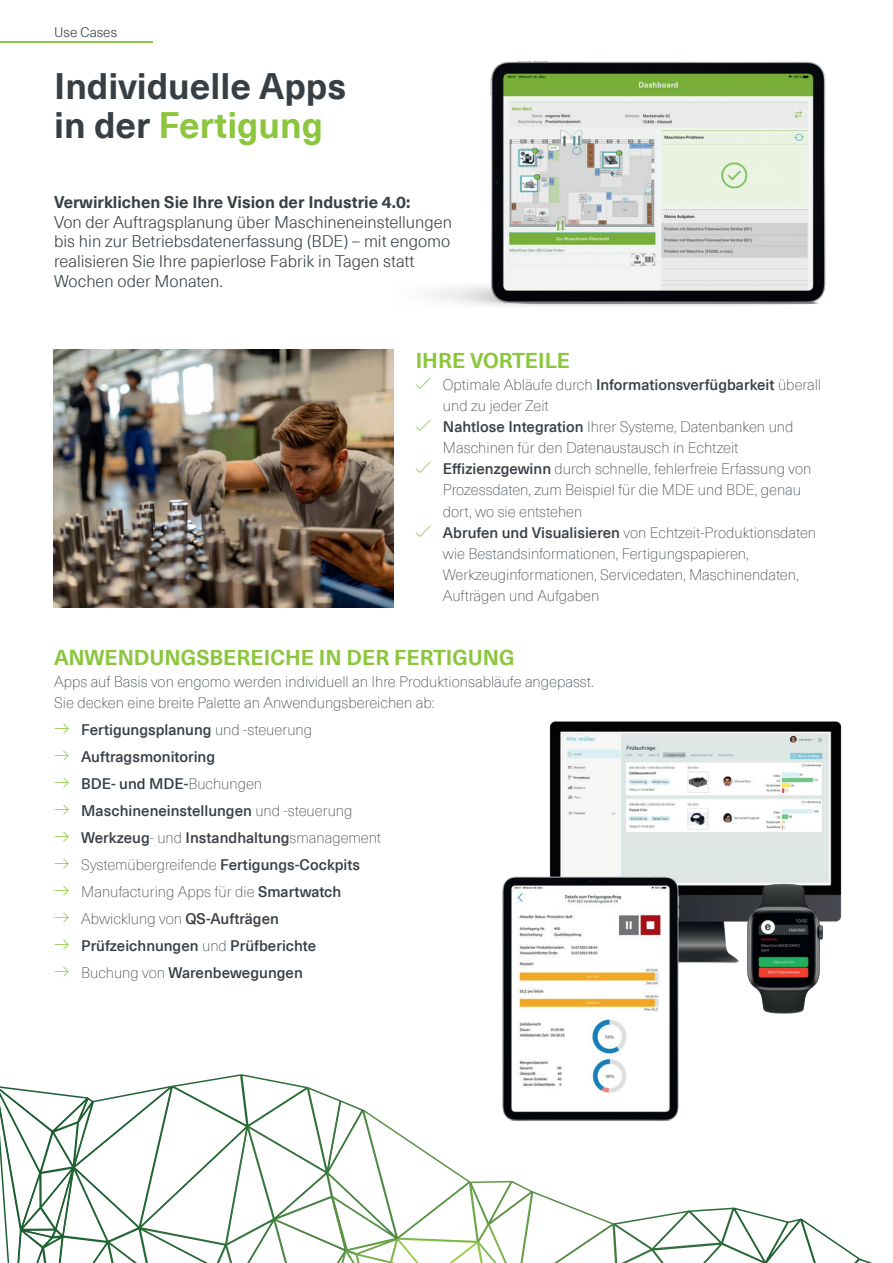
<style>
.page{position:relative;width:893px;height:1263px;background:#fff}
.page>*{position:absolute;margin:0;border:0;box-sizing:border-box;transform-origin:0 0}
.t1{font:700 36px/39px "Neue Haas Unica Pro";color:#383f44}
.t2{font:700 21px "Neue Haas Unica Pro";color:#8bc63e}
.t3{font:300 16.5px/19.8px "Neue Haas Unica Pro";color:#383f44}
.t4{font:700 16.5px "Neue Haas Unica Pro";color:#383f44}
.t5{font:100 15px/21px "Neue Haas Unica Pro";color:#383f44}
.t6{font:500 15px/27px "Neue Haas Unica Pro";color:#383f44}
.t7{font:300 13.5px "Neue Haas Unica Pro";letter-spacing:.005em;color:#2f3a3c}
.s1{color:#8bc63e}
.s2{font-weight:500}
.s3{font-weight:100}
</style>
<div class="page">
<hr style="left:0;top:41px;width:152px;height:1px;background:#8bc63e">
<img style="left:54px;top:350px;width:340px;height:257px">
<img style="left:432px;top:61px;width:394px;height:246px">
<img style="left:549px;top:721px;width:293px;height:151px">
<img style="left:502px;top:872px;width:199px;height:137px">
<img style="left:701px;top:865px;width:141px;height:144px">
<svg style="left:0;top:1009px;width:872px;height:254px"></svg>
<p class="t7" style="left:54px;top:24px;width:65px">Use Cases</p>
<h1 class="t1" style="left:54px;top:67px;width:294px">Individuelle Apps in der <span class="s1">Fertigung</span></h1>
<p class="t4" style="left:54px;top:192px;width:358px">Verwirklichen Sie Ihre Vision der Industrie 4.0:</p>
<p class="t3" style="left:54px;top:212px;width:399px">Von der Auftragsplanung über Maschineneinstellungen bis hin zur Betriebsdatenerfassung (BDE) – mit engomo realisieren Sie Ihre papierlose Fabrik in Tagen statt Wochen oder Monaten.</p>
<h2 class="t2" style="left:416px;top:348px;width:156px">IHRE VORTEILE</h2>
<p class="t5" style="left:443px;top:375px;width:380px">Optimale Abläufe durch <span class="s2">Informationsverfügbarkeit</span> überall und zu jeder Zeit<br><span class="s2">Nahtlose Integration</span> Ihrer Systeme, Datenbanken und Maschinen für den Datenaustausch in Echtzeit <span class="s2">Effizienzgewinn</span> durch schnelle, fehlerfreie Erfassung von Prozessdaten, zum Beispiel für die MDE und BDE, genau dort, wo sie entstehen<br><span class="s2">Abrufen und Visualisieren</span> von Echtzeit-Produktionsdaten wie Bestandsinformationen, Fertigungspapieren, Werkzeuginformationen, Servicedaten, Maschinendaten, Aufträgen und Aufgaben</p>
<h2 class="t2" style="left:54px;top:644px;width:462px">ANWENDUNGSBEREICHE IN DER FERTIGUNG</h2>
<p class="t5" style="left:54px;top:672px;width:541px">Apps auf Basis von engomo werden individuell an Ihre Produktionsabläufe angepasst.<br>Sie decken eine breite Palette an Anwendungsbereichen ab:</p>
<p class="t6" style="left:81px;top:716px;width:301px">Fertigungsplanung <span class="s3">und -steuerung </span>Auftragsmonitoring<br>BDE- und MDE-<span class="s3">Buchungen </span>Maschineneinstellungen <span class="s3">und -steuerung </span>Werkzeug<span class="s3">- und</span> Instandhaltung<span class="s3">smanagement Systemübergreifende</span> Fertigungs-Cockpits <span class="s3">Manufacturing Apps für die</span> Smartwatch <span class="s3">Abwicklung von</span> QS-Aufträgen Prüfzeichnungen <span class="s3">und</span> Prüfberichte<br><span class="s3">Buchung von</span> Warenbewegungen</p>
</div>
